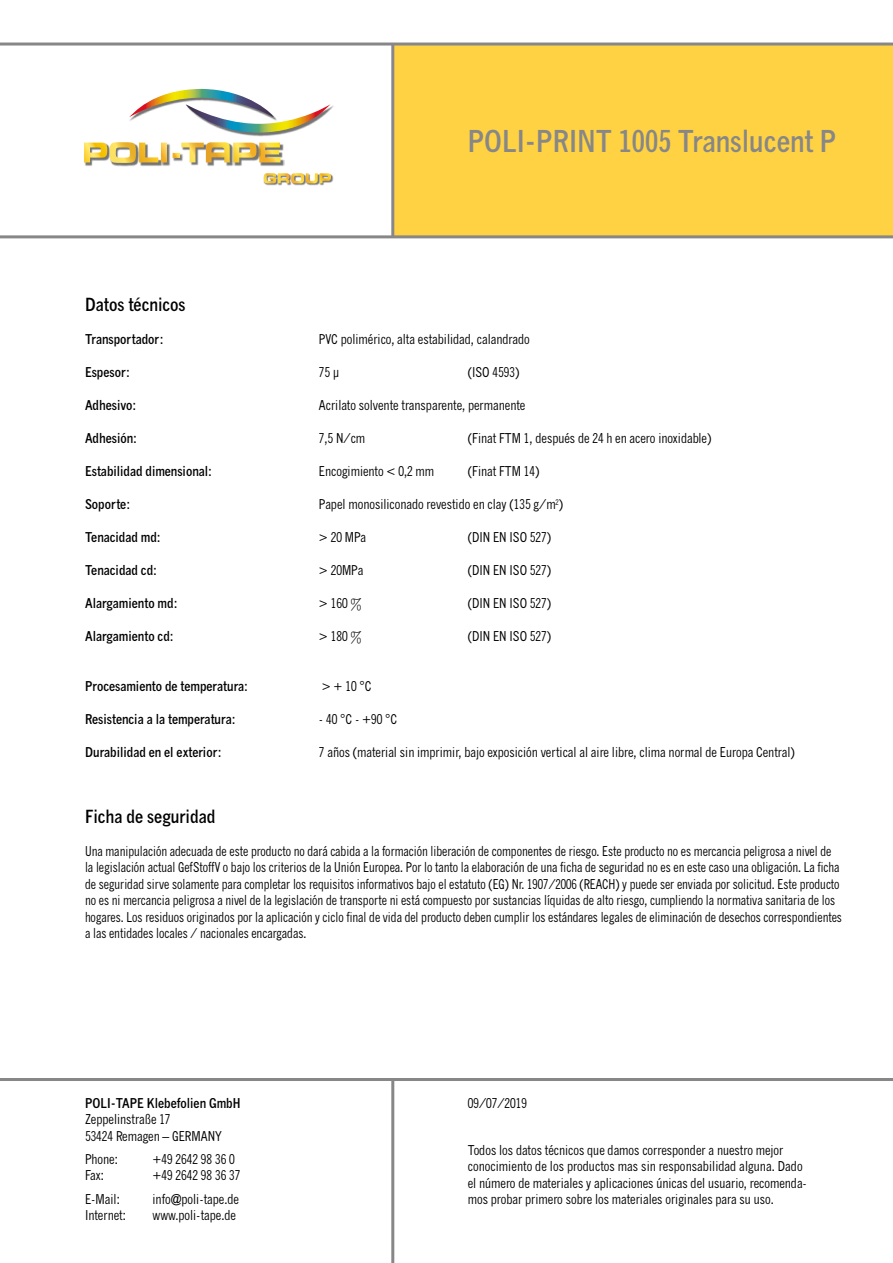
<style>
.page{position:relative;width:893px;height:1263px;background:#fff}
.page>*{position:absolute;margin:0;border:0;box-sizing:border-box;transform-origin:0 0}
.t1{font:700 condensed 30px "News Gothic MT Pro";color:#878787}
.t2{font:700 condensed 18px "News Gothic MT Pro";color:#000}
.t3{font:condensed 13.5px/16.5px "News Gothic MT Pro";color:#000}
.t4{font:condensed 13.5px/16.5px "News Gothic MT Pro";color:#000;scale:.95 1}
.t5{font:700 condensed 13.5px "News Gothic MT Pro";color:#000}
</style>
<div class="page">
<div style="left:393px;top:44px;width:500px;height:193px;background:#ffd244"></div>
<hr style="left:0;top:235px;width:893px;height:3px;background:#878787">
<hr style="left:0;top:43px;width:893px;height:3px;background:#878787">
<hr style="left:391px;top:44px;width:3px;height:193px;background:#878787">
<hr style="left:0;top:1078px;width:893px;height:3px;background:#878787">
<hr style="left:391px;top:1079px;width:3px;height:184px;background:#878787">
<svg style="left:264px;top:173px;width:69px;height:13px"></svg>
<img style="left:85px;top:143px;width:86px;height:24px">
<svg style="left:84px;top:142px;width:83px;height:21px"></svg>
<img style="left:189px;top:144px;width:95px;height:22px">
<svg style="left:173px;top:142px;width:107px;height:20px"></svg>
<img style="left:235px;top:106px;width:99px;height:30px">
<svg style="left:129px;top:89px;width:202px;height:44px"></svg>
<h1 class="t1" style="left:468px;top:123px;width:370px">POLI-PRINT 1005 Translucent P</h1>
<h2 class="t2" style="left:85px;top:293px;width:102px">Datos técnicos</h2>
<p class="t5" style="left:85px;top:331px;width:80px">Transportador:</p>
<p class="t3" style="left:319px;top:331px;width:212px">PVC polimérico, alta estabilidad, calandrado</p>
<p class="t5" style="left:85px;top:364px;width:46px">Espesor:</p>
<p class="t3" style="left:319px;top:364px;width:22px">75 µ</p>
<p class="t3" style="left:468px;top:364px;width:53px">(ISO 4593)</p>
<p class="t5" style="left:85px;top:397px;width:53px">Adhesivo:</p>
<p class="t3" style="left:319px;top:397px;width:208px">Acrilato solvente transparente, permanente</p>
<p class="t5" style="left:85px;top:430px;width:54px">Adhesión:</p>
<p class="t3" style="left:319px;top:430px;width:48px">7,5 N/cm</p>
<p class="t3" style="left:468px;top:430px;width:245px">(Finat FTM 1, después de 24 h en acero inoxidable)</p>
<p class="t5" style="left:85px;top:463px;width:128px">Estabilidad dimensional:</p>
<p class="t3" style="left:319px;top:463px;width:117px">Encogimiento &lt; 0,2 mm</p>
<p class="t3" style="left:468px;top:463px;width:73px">(Finat FTM 14)</p>
<p class="t5" style="left:85px;top:496px;width:47px">Soporte:</p>
<p class="t3" style="left:319px;top:496px;width:246px">Papel monosiliconado revestido en clay (135 g/m<sup>2</sup>)</p>
<p class="t5" style="left:85px;top:529px;width:77px">Tenacidad md:</p>
<p class="t3" style="left:319px;top:529px;width:49px">&gt; 20 MPa</p>
<p class="t3" style="left:468px;top:529px;width:85px">(DIN EN ISO 527)</p>
<p class="t5" style="left:85px;top:562px;width:73px">Tenacidad cd:</p>
<p class="t3" style="left:319px;top:562px;width:46px">&gt; 20MPa</p>
<p class="t3" style="left:468px;top:562px;width:85px">(DIN EN ISO 527)</p>
<p class="t5" style="left:85px;top:595px;width:94px">Alargamiento md:</p>
<p class="t3" style="left:319px;top:595px;width:44px">&gt; 160 %</p>
<p class="t3" style="left:468px;top:595px;width:85px">(DIN EN ISO 527)</p>
<p class="t5" style="left:85px;top:628px;width:90px">Alargamiento cd:</p>
<p class="t3" style="left:319px;top:628px;width:44px">&gt; 180 %</p>
<p class="t3" style="left:468px;top:628px;width:85px">(DIN EN ISO 527)</p>
<p class="t5" style="left:85px;top:677px;width:164px">Procesamiento de temperatura:</p>
<p class="t3" style="left:322px;top:677px;width:51px">&gt; + 10 °C</p>
<p class="t5" style="left:85px;top:710px;width:152px">Resistencia a la temperatura:</p>
<p class="t3" style="left:319px;top:710px;width:80px">- 40 °C - +90 °C</p>
<p class="t5" style="left:85px;top:743px;width:138px">Durabilidad en el exterior:</p>
<p class="t3" style="left:319px;top:743px;width:477px">7 años (material sin imprimir, bajo exposición vertical al aire libre, clima normal de Europa Central)</p>
<h2 class="t2" style="left:85px;top:805px;width:132px">Ficha de seguridad</h2>
<p class="t4" style="left:85px;top:842px;width:798px">Una manipulación adecuada de este producto no dará cabida a la formación liberación de componentes de riesgo. Este producto no es mercancia peligrosa a nivel de la legislación actual GefStoffV o bajo los criterios de la Unión Europea. Por lo tanto la elaboración de una ficha de seguridad no es en este caso una obligación. La ficha de seguridad sirve solamente para completar los requisitos informativos bajo el estatuto (EG) Nr. 1907/2006 (REACH) y puede ser enviada por solicitud. Este producto no es ni mercancia peligrosa a nivel de la legislación de transporte ni está compuesto por sustancias líquidas de alto riesgo, cumpliendo la normativa sanitaria de los hogares. Los residuos originados por la aplicación y ciclo final de vida del producto deben cumplir los estándares legales de eliminación de desechos correspondientes a las entidades locales / nacionales encargadas.</p>
<p class="t5" style="left:85px;top:1095px;width:157px">POLI-TAPE Klebefolien GmbH</p>
<p class="t3" style="left:85px;top:1111px;width:138px">Zeppelinstraße 17<br>53424 Remagen – GERMANY</p>
<p class="t3" style="left:85px;top:1151px;width:34px">Phone:</p>
<p class="t3" style="left:153px;top:1151px;width:84px">+49 2642 98 36 0</p>
<p class="t3" style="left:85px;top:1167px;width:20px">Fax:</p>
<p class="t3" style="left:153px;top:1167px;width:89px">+49 2642 98 36 37</p>
<p class="t3" style="left:85px;top:1190px;width:36px">E-Mail:</p>
<p class="t3" style="left:153px;top:1190px;width:88px">info@poli-tape.de</p>
<p class="t3" style="left:85px;top:1207px;width:42px">Internet:</p>
<p class="t3" style="left:153px;top:1207px;width:85px">www.poli-tape.de</p>
<p class="t3" style="left:468px;top:1095px;width:61px">09/07/2019</p>
<p class="t3" style="left:468px;top:1142px;width:341px">Todos los datos técnicos que damos corresponder a nuestro mejor conocimiento de los productos mas sin responsabilidad alguna. Dado el número de materiales y aplicaciones únicas del usuario, recomenda&shy;mos probar primero sobre los materiales originales para su uso.</p>
</div>
